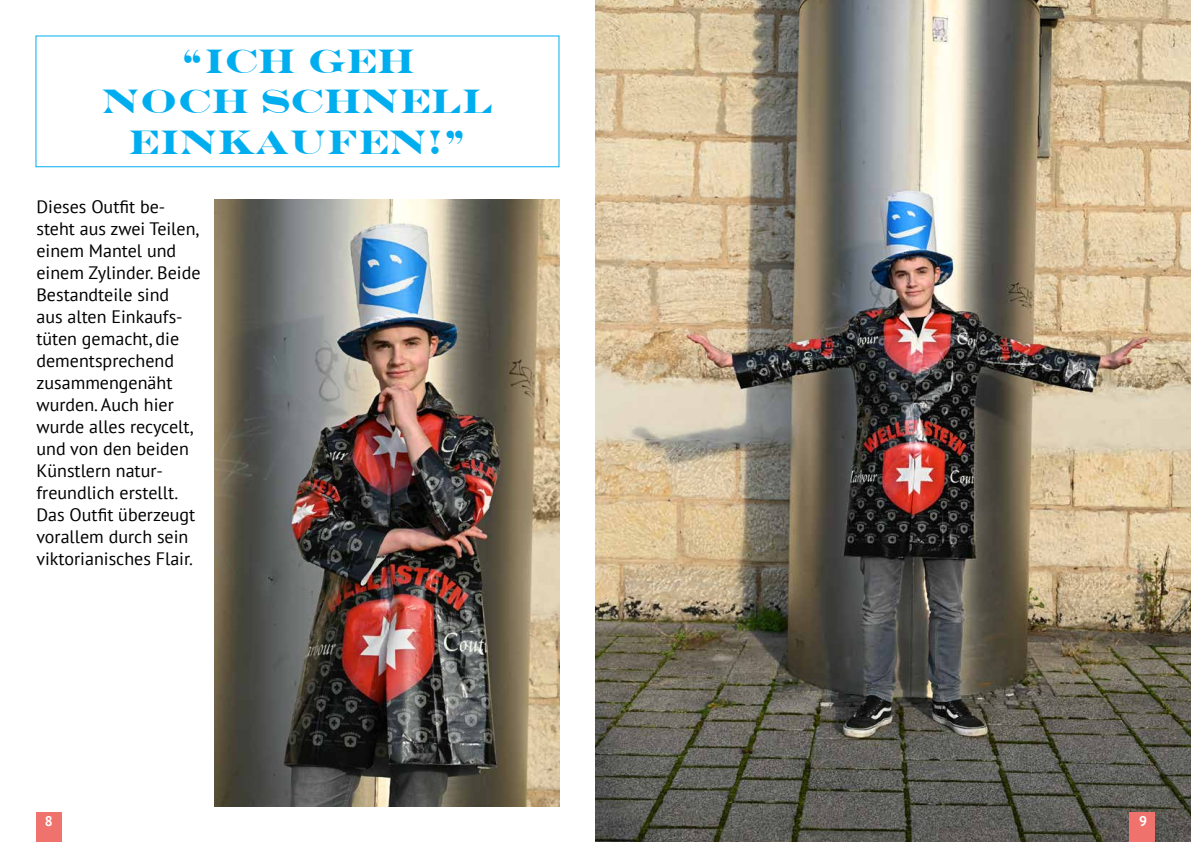
<style>
.page{position:relative;width:1191px;height:842px;background:#fff}
.page>*{position:absolute;margin:0;border:0;box-sizing:border-box;transform-origin:0 0}
.t1{font:700 34px/40.8px "Engravers";color:#00aeef;text-align:center}
.t2{font:18px/22px "PT Sans";color:#000}
.t3{font:700 14px "PT Sans";color:#fff}
</style>
<div class="page">
<img style="left:595px;top:0;width:596px;height:842px">
<img style="left:215px;top:200px;width:344px;height:606px">
<div style="left:1129px;top:812px;width:26px;height:30px;background:#ef726c"></div>
<div style="left:36px;top:812px;width:26px;height:30px;background:#ef726c"></div>
<h1 class="t1" style="left:102px;top:40px;width:392px">“ICH GEH<br>NOCH SCHNELL<br>EINKAUFEN!”</h1>
<p class="t2" style="left:36px;top:196px;width:165px">Dieses Outfit be&shy;steht aus zwei Teilen, einem Mantel und einem Zylinder. Beide<br>Bestandteile sind<br>aus alten Einkaufs&shy;tüten gemacht, die dementsprechend zusammengenäht wurden. Auch hier wurde alles recycelt, und von den beiden<br>Künstlern natur&shy;freundlich erstellt.<br>Das Outfit überzeugt vorallem durch sein viktorianisches Flair.</p>
<p class="t3" style="left:45px;top:811px;width:9px">8</p>
<p class="t3" style="left:1139px;top:811px;width:9px">9</p>
</div>
